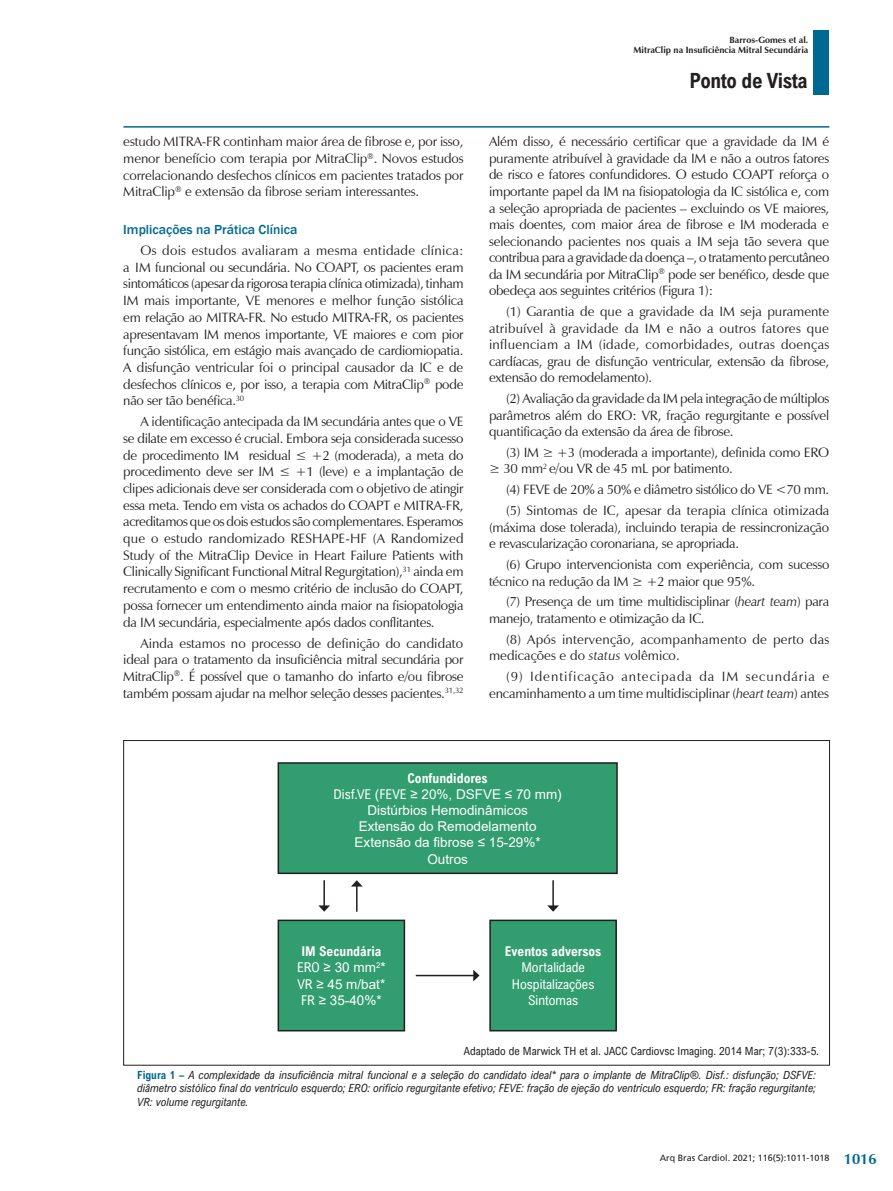
<style>
.page{position:relative;width:893px;height:1191px;background:#fff}
.page>*{position:absolute;margin:0;border:0;box-sizing:border-box;transform-origin:0 0}
.t1{font:700 21px "Arial Nova Cond";letter-spacing:-.02em;color:#231f20}
.t2{font:700 15px "Zapf Humanist 601 BT";color:#006991}
.t3{font:13.5px/16.6px "Zapf Humanist 601 BT";letter-spacing:-.02em;color:#231f20;text-align:justify}
.t4{font:13.5px/16.2px "Arial";color:#fff;text-align:center}
.t5{font:13.5px/20.9px "Zapf Humanist 601 BT";color:#231f20}
.t6{font:13.5px/16.5px "Zapf Humanist 601 BT";letter-spacing:.015em;color:#231f20}
.t7{font:700 13.5px "Arial Nova Cond";color:#fff}
.t8{font:13.5px/16.2px "Arial Nova Cond";color:#fff;text-align:center}
.t9{font:500 13.5px "Franklin Gothic";color:#006991}
.t10{font:italic 11.25px/13.5px "Arial Nova Cond";color:#231f20;text-align:justify}
.t11{font:11.25px "Arial Nova Cond";color:#231f20}
.t12{font:700 9px/10.8px "Zapf Humanist 601 BT";color:#231f20;text-align:right}
.t13{font:9px "Frutiger";color:#231f20}
.s1{font-style:italic}
.s2{font-family:"Arial Nova Cond"}
.s3{font-weight:700;font-style:normal;color:#006991}
</style>
<div class="page">
<hr style="left:123px;top:126px;width:706px;height:2px;background:#006991">
<div style="left:813px;top:30px;width:16px;height:64px;background:#006991"></div>
<div style="left:278px;top:763px;width:339px;height:110px;background:#329d6e"></div>
<div style="left:278px;top:762px;width:340px;height:112px;border:2px solid #231f20"></div>
<hr style="left:323px;top:880px;width:2px;height:26px;background:#231f20">
<svg style="left:318px;top:905px;width:12px;height:6px"></svg>
<hr style="left:552px;top:880px;width:2px;height:26px;background:#231f20">
<svg style="left:547px;top:905px;width:12px;height:6px"></svg>
<hr style="left:356px;top:886px;width:2px;height:25px;background:#231f20">
<svg style="left:351px;top:880px;width:11px;height:6px"></svg>
<hr style="left:416px;top:974px;width:58px;height:2px;background:#231f20">
<svg style="left:473px;top:969px;width:7px;height:12px"></svg>
<div style="left:278px;top:920px;width:126px;height:110px;background:#329d6e"></div>
<div style="left:278px;top:919px;width:127px;height:112px;border:2px solid #231f20"></div>
<div style="left:490px;top:920px;width:126px;height:110px;background:#329d6e"></div>
<div style="left:489px;top:919px;width:128px;height:112px;border:2px solid #231f20"></div>
<p class="t12" style="left:633px;top:34px;width:176px">Barros-Gomes et al.<br>MitraClip na Insuficiência Mitral Secundária</p>
<p class="t3" style="left:123px;top:133px;width:342px">estudo MITRA-FR continham maior área de fibrose e, por isso, menor benefício com terapia por MitraClip<sup>®</sup>. Novos estudos correlacionando desfechos clínicos em pacientes tratados por MitraClip<sup>®</sup> e extensão da fibrose seriam interessantes.</p>
<p class="t9" style="left:123px;top:221px;width:175px">Implicações na Prática Clínica</p>
<p class="t3" style="left:123px;top:242px;width:342px;text-indent:17px">Os dois estudos avaliaram a mesma entidade clínica: a IM funcional ou secundária. No COAPT, os pacientes eram sintomáticos (apesar da rigorosa terapia clínica otimizada), tinham IM mais importante, VE menores e melhor função sistólica em relação ao MITRA-FR. No estudo MITRA-FR, os pacientes apresentavam IM menos importante, VE maiores e com pior função sistólica, em estágio mais avançado de cardiomiopatia.<br>A disfunção ventricular foi o principal causador da IC e de desfechos clínicos e, por isso, a terapia com MitraClip<sup>®</sup> pode não ser tão benéfica.<sup>30</sup></p>
<p class="t3" style="left:123px;top:413px;width:342px;text-indent:17px">A identificação antecipada da IM secundária antes que o VE se dilate em excesso é crucial. Embora seja considerada sucesso de procedimento IM residual ≤ +2 (moderada), a meta do procedimento deve ser IM ≤ +1 (leve) e a implantação de clipes adicionais deve ser considerada com o objetivo de atingir essa meta. Tendo em vista os achados do COAPT e MITRA-FR, acreditamos que os dois estudos são complementares. Esperamos que o estudo randomizado RESHAPE-HF (A Randomized Study of the MitraClip Device in Heart Failure Patients with Clinically Significant Functional Mitral Regurgitation),<sup>31</sup> ainda em recrutamento e com o mesmo critério de inclusão do COAPT, possa fornecer um entendimento ainda maior na fisiopatologia da IM secundária, especialmente após dados conflitantes.</p>
<p class="t3" style="left:123px;top:634px;width:342px;text-indent:17px">Ainda estamos no processo de definição do candidato ideal para o tratamento da insuficiência mitral secundária por MitraClip<sup>®</sup>. É possível que o tamanho do infarto e/ou fibrose também possam ajudar na melhor seleção desses pacientes.<sup>31,32</sup></p>
<h1 class="t1" style="left:690px;top:67px;width:120px">Ponto de Vista</h1>
<p class="t3" style="left:489px;top:133px;width:342px">Além disso, é necessário certificar que a gravidade da IM é puramente atribuível à gravidade da IM e não a outros fatores de risco e fatores confundidores. O estudo COAPT reforça o importante papel da IM na fisiopatologia da IC sistólica e, com a seleção apropriada de pacientes – excluindo os VE maiores, mais doentes, com maior área de fibrose e IM moderada e selecionando pacientes nos quais a IM seja tão severa que contribua para a gravidade da doença –, o tratamento percutâneo da IM secundária por MitraClip<sup>®</sup> pode ser benéfico, desde que obedeça aos seguintes critérios (Figura 1):</p>
<p class="t3" style="left:489px;top:303px;width:342px;text-indent:17px">(1) Garantia de que a gravidade da IM seja puramente atribuível à gravidade da IM e não a outros fatores que influenciam a IM (idade, comorbidades, outras doenças cardíacas, grau de disfunção ventricular, extensão da fibrose, extensão do remodelamento).</p>
<p class="t3" style="left:489px;top:390px;width:342px;text-indent:17px">(2) Avaliação da gravidade da IM pela integração de múltiplos parâmetros além do ERO: VR, fração regurgitante e possível quantificação da extensão da área de fibrose.</p>
<p class="t3" style="left:489px;top:444px;width:342px;text-indent:17px">(3) IM ≥ +3 (moderada a importante), definida como ERO ≥ 30 mm<sup>2</sup> e/ou VR de 45 mL por batimento.</p>
<p class="t5" style="left:506px;top:479px;width:325px">(4) FEVE de 20% a 50% e diâmetro sistólico do VE &lt;70 mm. (5) Sintomas de IC, apesar da terapia clínica otimizada</p>
<p class="t3" style="left:489px;top:519px;width:342px">(máxima dose tolerada), incluindo terapia de ressincronização e revascularização coronariana, se apropriada.</p>
<p class="t3" style="left:489px;top:556px;width:342px;text-indent:17px">(6) Grupo intervencionista com experiência, com sucesso técnico na redução da IM ≥ +2 maior que 95%.</p>
<p class="t3" style="left:489px;top:593px;width:342px;text-indent:17px">(7) Presença de um time multidisciplinar (<span class="s1">heart team</span>) para manejo, tratamento e otimização da IC.</p>
<p class="t6" style="left:489px;top:631px;width:342px;text-indent:17px">(8) Após intervenção, acompanhamento de perto das medicações e do <span class="s1">status</span> volêmico.</p>
<p class="t3" style="left:489px;top:668px;width:342px;text-align:right">(9) Identificação antecipada da IM secundária e encaminhamento a um time multidisciplinar (<span class="s1">heart team</span>) antes</p>
<p class="t7" style="left:408px;top:769px;width:82px">Confundidores</p>
<p class="t4" style="left:334px;top:786px;width:230px"><span class="s2">Disf.VE (FEVE</span> ≥ 20%, DSFVE ≤ 70 mm)<br>Distúrbios Hemodinâmicos<br>Extensão do Remodelamento<br>Extensão da fibrose ≤ 15-29%*<br>Outros</p>
<p class="t7" style="left:301px;top:943px;width:81px">IM Secundária</p>
<p class="t4" style="left:297px;top:959px;width:90px;text-align:justify"><span class="s2">ERO</span> ≥ 30 mm<sup>2</sup>* <span class="s2">VR</span> ≥ 45 m/bat* <span class="s2">FR</span> ≥ 35-40%*</p>
<p class="t7" style="left:505px;top:943px;width:98px">Eventos adversos</p>
<p class="t8" style="left:512px;top:959px;width:84px">Mortalidade<br>Hospitalizações<br>Sintomas</p>
<p class="t11" style="left:464px;top:1044px;width:357px">Adaptado de Marwick TH et al. JACC Cardiovsc Imaging. 2014 Mar; 7(3):333-5.</p>
<p class="t10" style="left:137px;top:1068px;width:680px"><span class="s3">Figura 1 –</span> A complexidade da insuficiência mitral funcional e a seleção do candidato ideal* para o implante de MitraClip®. Disf.: disfunção; DSFVE: diâmetro sistólico final do ventrículo esquerdo; ERO: orifício regurgitante efetivo; FEVE: fração de ejeção do ventrículo esquerdo; FR: fração regurgitante; VR: volume regurgitante.</p>
<p class="t13" style="left:660px;top:1153px;width:171px">Arq Bras Cardiol. 2021; 116(5):1011-1018</p>
<p class="t2" style="left:844px;top:1149px;width:34px">1016</p>
</div>
